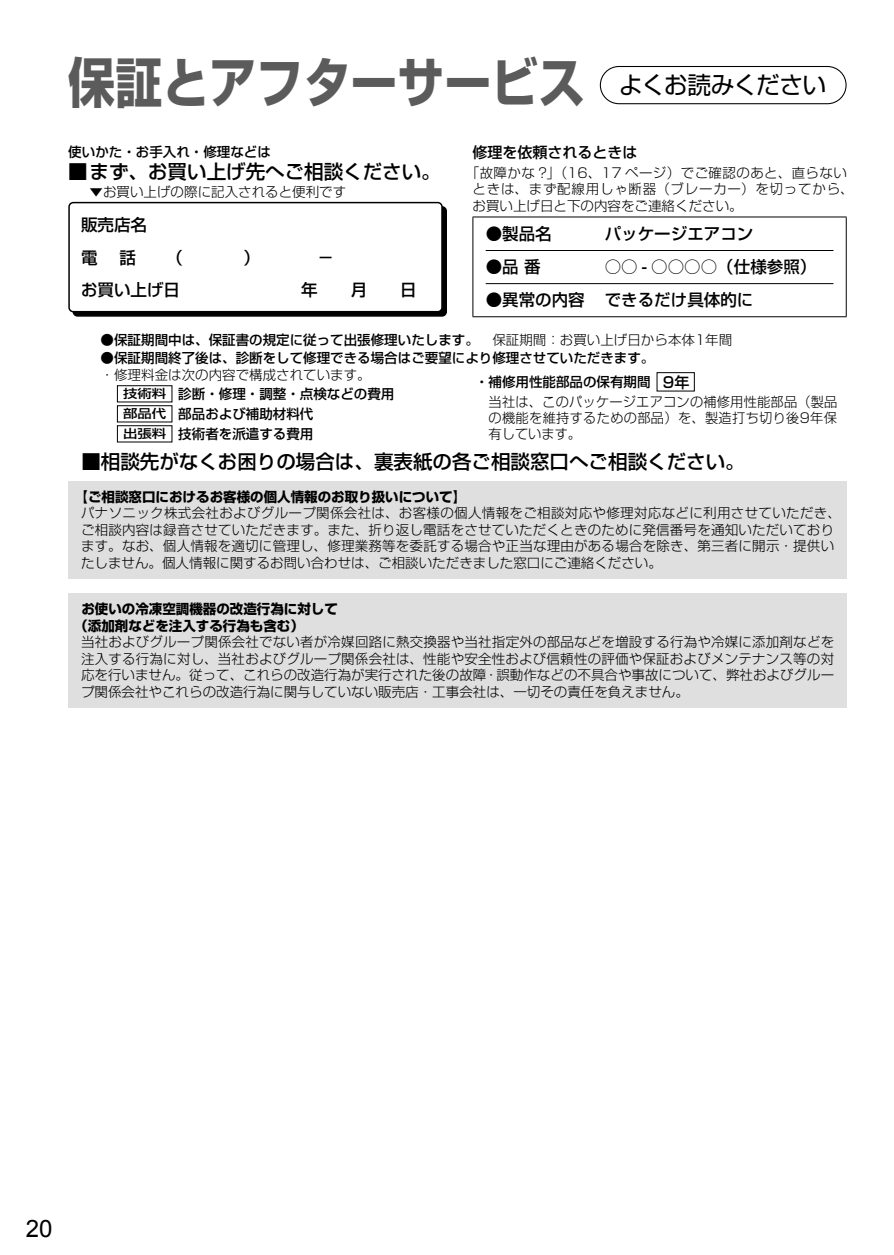
<style>
.page{position:relative;width:894px;height:1255px;background:#fff}
.page>*{position:absolute;margin:0;border:0;box-sizing:border-box;transform-origin:0 0}
.t1{font:54px "Shin Go Pro Bold 90 msp RKSJ H";color:#5b5b5b;scale:.87 1}
.t2{font:24px "Shin Go Pro Regular 90 msp RKSJ H";letter-spacing:-.035em;color:#000}
.t3{font:24px "Arial";color:#000}
.t4{font:19.5px "Shin Go Pro Medium 90 msp RKSJ H";color:#000}
.t5{font:16.5px/32.2px "Shin Go Pro Medium 90 msp RKSJ H";color:#000}
.t6{font:15px "Shin Go Pro Medium 90 msp RKSJ H";color:#000}
.t7{font:13.5px/16.5px "Shin Go Pro Light 90 msp RKSJ H";letter-spacing:.015em;color:#000}
.t8{font:13.5px "Shin Go Pro Medium 90 msp RKSJ H";color:#000}
.t9{font:13.5px/16.5px "Shin Go Pro Bold 90 msp RKSJ H";color:#000}
.t10{font:12px "Shin Go Pro Medium 90 msp RKSJ H";color:#000;scale:1.2 1}
.s1{font-family:"Shin Go Pro Regular 90 msp RKSJ H"}
.s2{font-family:"Shin Go Pro Light 90 msp RKSJ H"}
.s3{font-size:12px}
.s4{font-size:15px}
</style>
<div class="page">
<div style="left:599px;top:66px;width:247px;height:38px;border:1px solid #000;border-radius:19px"></div>
<div style="left:73px;top:207px;width:373px;height:109px;background:#000;border-radius:4px"></div>
<div style="left:73px;top:206px;width:374px;height:111px;border:1px solid #000;border-radius:4px"></div>
<div style="left:69px;top:203px;width:373px;height:109px;background:#fff;border-radius:4px"></div>
<div style="left:68px;top:202px;width:374px;height:110px;border:1px solid #000;border-radius:4px"></div>
<hr style="left:472px;top:217px;width:374px;height:1px;background:#000">
<hr style="left:472px;top:217px;width:1px;height:99px;background:#000">
<hr style="left:845px;top:217px;width:1px;height:99px;background:#000">
<hr style="left:472px;top:316px;width:374px;height:1px;background:#000">
<hr style="left:485px;top:250px;width:348px;height:1px;background:#000">
<hr style="left:485px;top:283px;width:348px;height:1px;background:#000">
<div style="left:68px;top:593px;width:778px;height:115px;background:#dfdfdf"></div>
<div style="left:68px;top:481px;width:778px;height:98px;background:#dfdfdf"></div>
<div style="left:656px;top:372px;width:38px;height:19px;border:1px solid #000"></div>
<div style="left:117px;top:405px;width:55px;height:17px;border:1px solid #000"></div>
<div style="left:117px;top:385px;width:55px;height:17px;border:1px solid #000"></div>
<h1 class="t1" style="left:68px;top:62px;width:595px">保証とアフターサービス</h1>
<h2 class="t2" style="left:618px;top:76px;width:209px">よくお読みください</h2>
<p class="t8" style="left:68px;top:147px;width:204px">使いかた・お手入れ・修理などは</p>
<h3 class="t4" style="left:68px;top:164px;width:374px"><span class="s1">■</span>まず、お買い上げ先へご相談ください。</h3>
<p class="t7" style="left:90px;top:186px;width:258px">▼お買い上げの際に記入されると便利です</p>
<p class="t5" style="left:81px;top:211px;width:103px">販売店名<br>電 　話　　 （</p>
<p class="t5" style="left:243px;top:243px;width:18px">）</p>
<p class="t5" style="left:317px;top:243px;width:18px">－</p>
<p class="t6" style="left:472px;top:147px;width:166px">修理を依頼されるときは</p>
<p class="t7" style="left:472px;top:166px;width:382px;text-indent:-7px">「故障かな ?」（16、17 ページ）でご確認のあと、直らないときは、まず配線用しゃ断器（ブレーカー）を切ってから、お買い上げ日と下の内容をご連絡ください。</p>
<p class="t5" style="left:485px;top:220px;width:67px">●製品名</p>
<p class="t5" style="left:604px;top:220px;width:150px">パッケージエアコン</p>
<p class="t5" style="left:485px;top:253px;width:56px">●品 番</p>
<p class="t5" style="left:604px;top:253px;width:213px">○○ - ○○○○（仕様参照）</p>
<p class="t5" style="left:485px;top:286px;width:269px">●異常の内容 できるだけ具体的に</p>
<p class="t8" style="left:101px;top:335px;width:633px">●保証期間中は、保証書の規定に従って出張修理いたします。 <span class="s2">保証期間：お買い上げ日から本体1年間</span></p>
<p class="t8" style="left:101px;top:353px;width:555px">●保証期間終了後は、診断をして修理できる場合はご要望により修理させていただきます。</p>
<p class="t7" style="left:101px;top:368px;width:271px">・修理料金は次の内容で構成されています。</p>
<p class="t8" style="left:178px;top:389px;width:217px">診断・修理・調整・点検などの費用</p>
<p class="t8" style="left:178px;top:409px;width:136px">部品および補助材料代</p>
<p class="t8" style="left:123px;top:429px;width:192px"><span class="s3">出張料</span> 技術者を派遣する費用</p>
<p class="t8" style="left:475px;top:377px;width:216px">・補修用性能部品の保有期間 <span class="s4">9年</span></p>
<p class="t7" style="left:488px;top:396px;width:350px;text-align:justify">当社は、このパッケージエアコンの補修用性能部品（製品の機能を維持するための部品）を、製造打ち切り後9年保有しています。</p>
<p class="t10" style="left:123px;top:389px;width:38px">技術料</p>
<p class="t10" style="left:123px;top:409px;width:38px">部品代</p>
<h3 class="t4" style="left:81px;top:454px;width:664px">■相談先がなくお困りの場合は、裏表紙の各ご相談窓口へご相談ください。</h3>
<p class="t9" style="left:75px;top:490px;width:393px">【ご相談窓口におけるお客様の個人情報のお取り扱いについて】</p>
<p class="t7" style="left:81px;top:507px;width:761px">パナソニック株式会社およびグループ関係会社は、お客様の個人情報をご相談対応や修理対応などに利用させていただき、ご相談内容は録音させていただきます。また、折り返し電話をさせていただくときのために発信番号を通知いただいております。なお、個人情報を適切に管理し、修理業務等を委託する場合や正当な理由がある場合を除き、第三者に開示・提供いたしません。個人情報に関するお問い合わせは、ご相談いただきました窓口にご連絡ください。</p>
<p class="t9" style="left:74px;top:603px;width:265px;text-indent:7px">お使いの冷凍空調機器の改造行為に対して（添加剤などを注入する行為も含む）</p>
<p class="t7" style="left:81px;top:636px;width:754px;text-align:justify">当社およびグループ関係会社でない者が冷媒回路に熱交換器や当社指定外の部品などを増設する行為や冷媒に添加剤などを注入する行為に対し、当社およびグループ関係会社は、性能や安全性および信頼性の評価や保証およびメンテナンス等の対応を行いません。従って、これらの改造行為が実行された後の故障・誤動作などの不具合や事故について、弊社およびグループ関係会社やこれらの改造行為に関与していない販売店・工事会社は、一切その責任を負えません。</p>
<h2 class="t3" style="left:26px;top:1215px;width:28px">20</h2>
</div>
